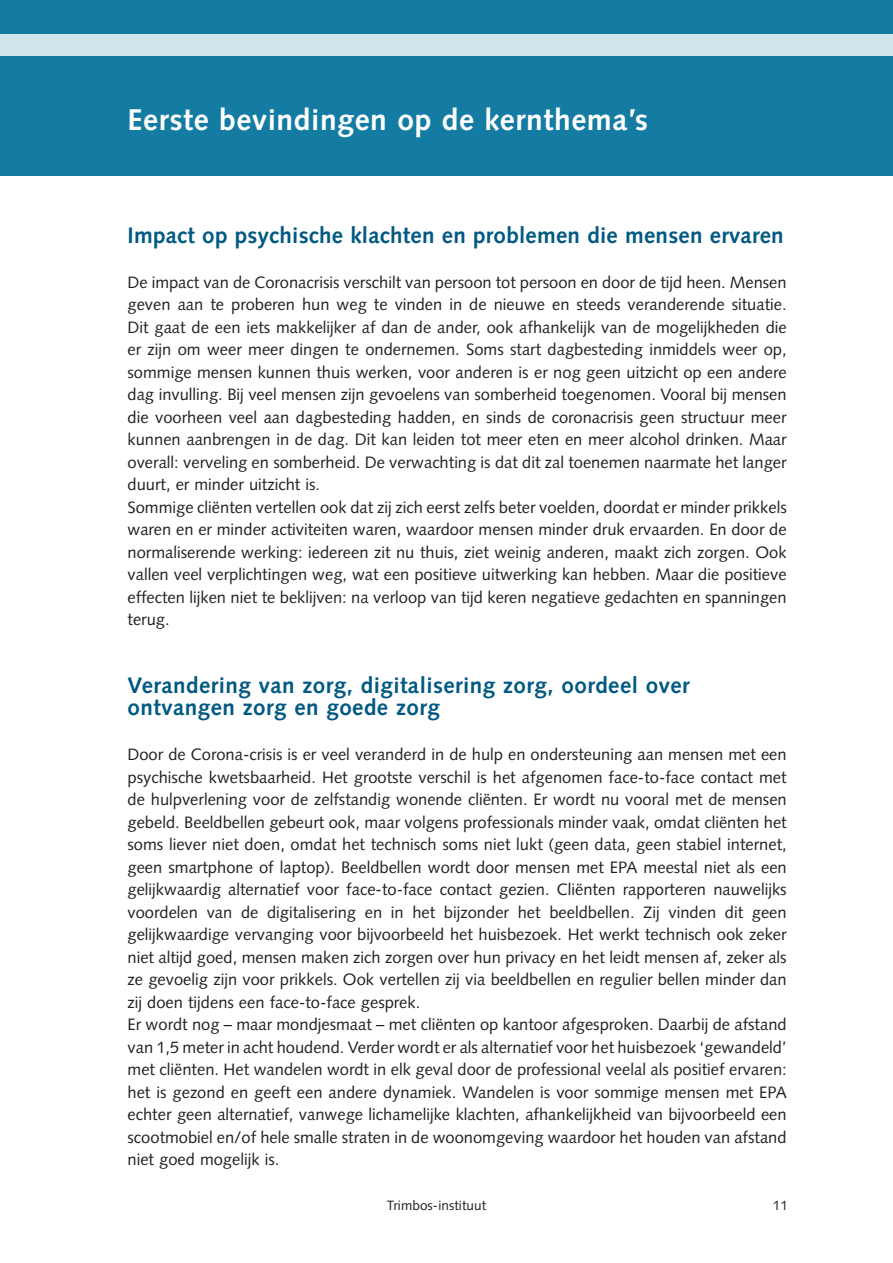
<style>
.page{position:relative;width:893px;height:1263px;background:#fff}
.page>*{position:absolute;margin:0;border:0;box-sizing:border-box;transform-origin:0 0}
._00-KOP_1{font:700 30px "Syntax LT Std";letter-spacing:.02em;color:#fff}
._01-KOP_2__1_1{font:700 22.5px/22.5px "Syntax LT Std";letter-spacing:.02em;color:#005983}
._04-BROOD{font:16.5px/22.5px "Syntax LT Std";color:#231f20;text-align:justify}
.t1{font:13.5px "Syntax LT Std";letter-spacing:.005em;color:#231f20}
</style>
<div class="page">
<div style="left:0;top:0;width:893px;height:175px;background:#147ca3"></div>
<div style="left:0;top:34px;width:893px;height:21px;background:#d0e4ec"></div>
<p class="_00-KOP_1" style="left:128px;top:102px;width:522px">Eerste bevindingen op de kernthema’s</p>
<p class="_01-KOP_2__1_1" style="left:128px;top:224px;width:658px">Impact op psychische klachten en problemen die mensen ervaren</p>
<p class="_04-BROOD" style="left:128px;top:271px;width:661px">De impact van de Coronacrisis verschilt van persoon tot persoon en door de tijd heen. Mensen geven aan te proberen hun weg te vinden in de nieuwe en steeds veranderende situatie.<br>Dit gaat de een iets makkelijker af dan de ander, ook afhankelijk van de mogelijkheden die er zijn om weer meer dingen te ondernemen. Soms start dagbesteding inmiddels weer op, sommige mensen kunnen thuis werken, voor anderen is er nog geen uitzicht op een andere dag invulling. Bij veel mensen zijn gevoelens van somberheid toegenomen. Vooral bij mensen die voorheen veel aan dagbesteding hadden, en sinds de coronacrisis geen structuur meer kunnen aanbrengen in de dag. Dit kan leiden tot meer eten en meer alcohol drinken. Maar overall: verveling en somberheid. De verwachting is dat dit zal toenemen naarmate het langer duurt, er minder uitzicht is.</p>
<p class="_04-BROOD" style="left:128px;top:496px;width:661px">Sommige cliënten vertellen ook dat zij zich eerst zelfs beter voelden, doordat er minder prikkels waren en er minder activiteiten waren, waardoor mensen minder druk ervaarden. En door de normaliserende werking: iedereen zit nu thuis, ziet weinig anderen, maakt zich zorgen. Ook vallen veel verplichtingen weg, wat een positieve uitwerking kan hebben. Maar die positieve effecten lijken niet te beklijven: na verloop van tijd keren negatieve gedachten en spanningen terug.</p>
<p class="_01-KOP_2__1_1" style="left:128px;top:674px;width:563px">Verandering van zorg, digitalisering zorg, oordeel over ontvangen zorg en goede zorg</p>
<p class="_04-BROOD" style="left:128px;top:743px;width:661px">Door de Corona-crisis is er veel veranderd in de hulp en ondersteuning aan mensen met een psychische kwetsbaarheid. Het grootste verschil is het afgenomen face-to-face contact met de hulpverlening voor de zelfstandig wonende cliënten. Er wordt nu vooral met de mensen gebeld. Beeldbellen gebeurt ook, maar volgens professionals minder vaak, omdat cliënten het soms liever niet doen, omdat het technisch soms niet lukt (geen data, geen stabiel internet, geen smartphone of laptop). Beeldbellen wordt door mensen met EPA meestal niet als een gelijkwaardig alternatief voor face-to-face contact gezien. Cliënten rapporteren nauwelijks voordelen van de digitalisering en in het bijzonder het beeldbellen. Zij vinden dit geen gelijkwaardige vervanging voor bijvoorbeeld het huisbezoek. Het werkt technisch ook zeker niet altijd goed, mensen maken zich zorgen over hun privacy en het leidt mensen af, zeker als ze gevoelig zijn voor prikkels. Ook vertellen zij via beeldbellen en regulier bellen minder dan zij doen tijdens een face-to-face gesprek.</p>
<p class="_04-BROOD" style="left:128px;top:1013px;width:661px">Er wordt nog – maar mondjesmaat – met cliënten op kantoor afgesproken. Daarbij de afstand van 1,5 meter in acht houdend. Verder wordt er als alternatief voor het huisbezoek ‘gewandeld’ met cliënten. Het wandelen wordt in elk geval door de professional veelal als positief ervaren: het is gezond en geeft een andere dynamiek. Wandelen is voor sommige mensen met EPA echter geen alternatief, vanwege lichamelijke klachten, afhankelijkheid van bijvoorbeeld een scootmobiel en/of hele smalle straten in de woonomgeving waardoor het houden van afstand niet goed mogelijk is.</p>
<p class="t1" style="left:387px;top:1197px;width:101px">Trimbos-instituut</p>
<p class="t1" style="left:773px;top:1197px;width:17px">11</p>
</div>
